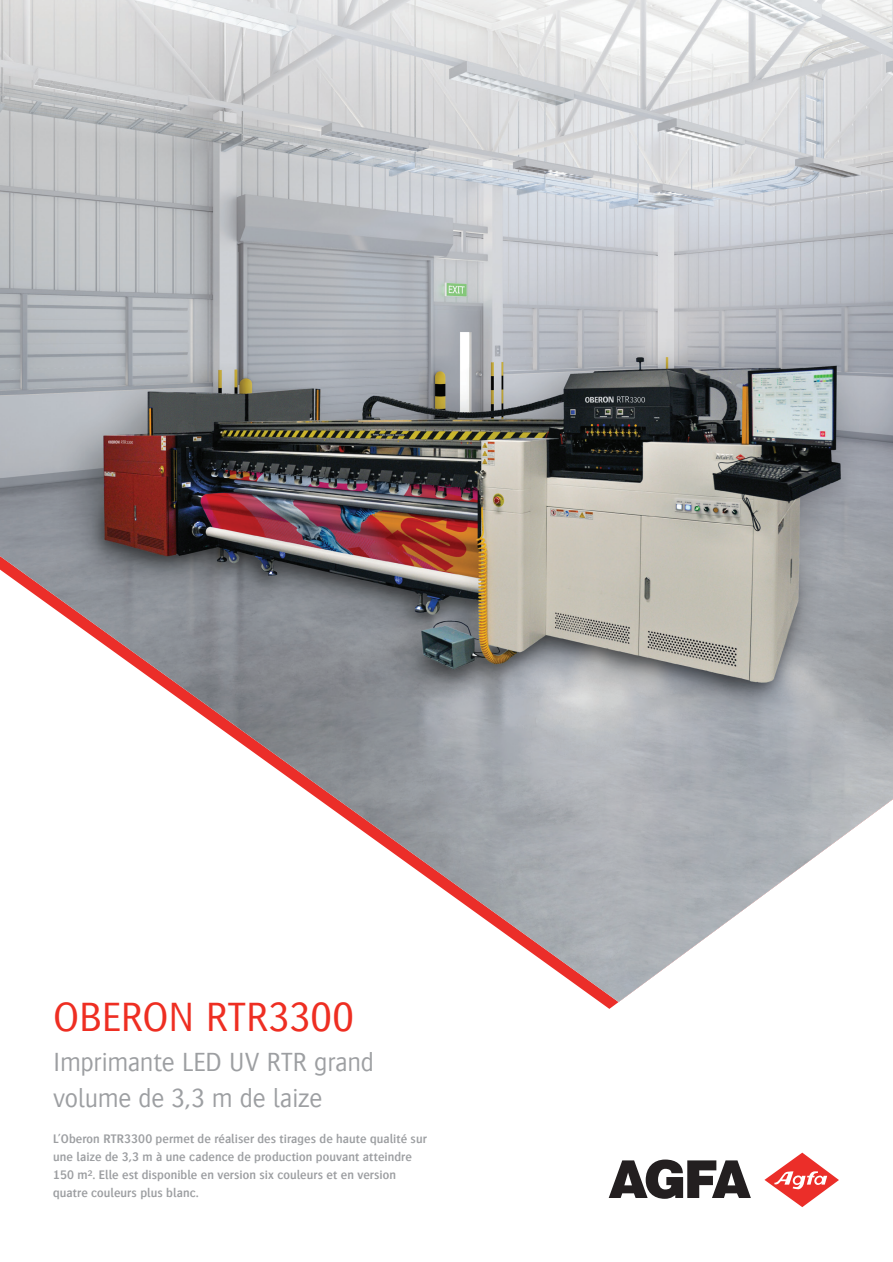
<style>
.page{position:relative;width:893px;height:1262px;background:#fff}
.page>*{position:absolute;margin:0;border:0;box-sizing:border-box;transform-origin:0 0}
.t1{font:300 42px "Bosis For Agfa";letter-spacing:-.01em;color:#ee2e22}
.t2{font:300 27px/36px "Bosis For Agfa";letter-spacing:-.01em;color:#9d9fa2}
.t3{font:600 12.75px/18px "Bosis For Agfa";letter-spacing:.005em;color:#9d9fa2}
</style>
<div class="page">
<svg style="left:608px;top:1159px;width:142px;height:40px"></svg>
<svg style="left:764px;top:1152px;width:74px;height:55px"></svg>
<img style="left:0;top:0;width:892px;height:1002px">
<h1 class="t1" style="left:53px;top:995px;width:302px">OBERON RTR3300</h1>
<h2 class="t2" style="left:53px;top:1043px;width:322px">Imprimante LED UV RTR grand volume de 3,3 m de laize</h2>
<p class="t3" style="left:53px;top:1129px;width:375px">L’Oberon RTR3300 permet de réaliser des tirages de haute qualité sur une laize de 3,3 m à une cadence de production pouvant atteindre 150 m². Elle est disponible en version six couleurs et en version quatre couleurs plus blanc.</p>
</div>
